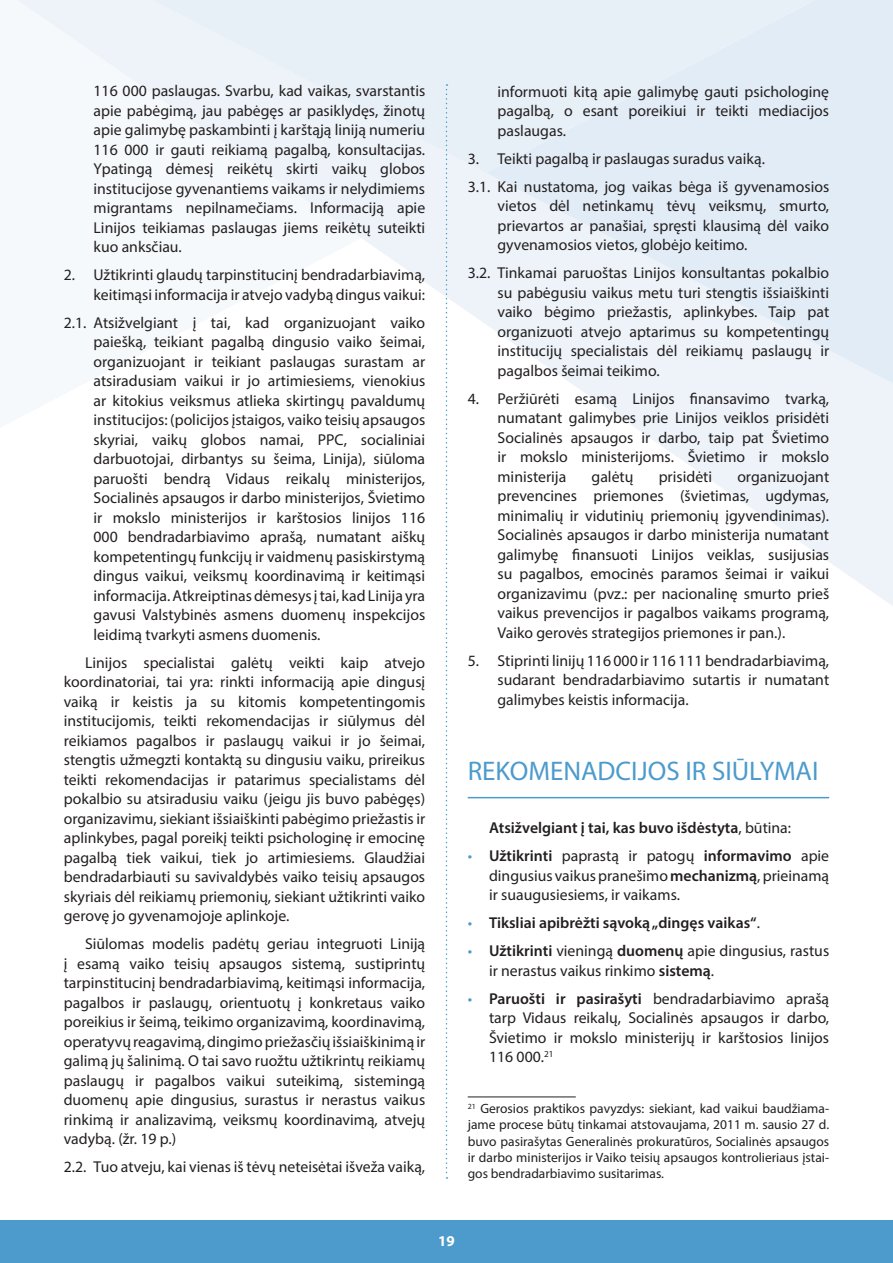
<style>
.page{position:relative;width:893px;height:1263px;background:#fff}
.page>*{position:absolute;margin:0;border:0;box-sizing:border-box;transform-origin:0 0}
.t1{font:27px "Myriad Pro";color:#4c9bcc}
.t2{font:15.75px/19.5px "Myriad Pro";color:#231f20;text-align:justify}
.t3{font:600 15.75px "Myriad Pro";color:#231f20}
.t4{font:700 15px "Myriad Pro";color:#fff}
.t5{font:13.5px/16.2px "Myriad Pro";color:#231f20;text-align:justify}
.s1{font-weight:400}
.s2{color:#4c9bcc}
.s3{font-weight:600}
.s4{font-weight:400;color:#4c9bcc}
</style>
<div class="page">
<svg style="left:362px;top:238px;width:531px;height:368px"></svg>
<svg style="left:486px;top:0;width:407px;height:383px;background:#e7eff7"></svg>
<div style="left:17px;top:0;width:469px;height:238px;background:#f5f9fb"></div>
<div style="left:152px;top:0;width:663px;height:173px;background:#e8f0f7"></div>
<div style="left:0;top:1220px;width:893px;height:43px;background:#4c9bcc"></div>
<svg style="left:446px;top:84px;width:1px;height:1095px"></svg>
<hr style="left:468px;top:797px;width:361px;height:1px;background:#4c9bcc">
<hr style="left:468px;top:1096px;width:108px;height:1px;background:#231f20">
<svg style="left:690px;top:392px;width:7px;height:12px"></svg>
<svg style="left:572px;top:548px;width:7px;height:12px"></svg>
<p class="t2" style="left:94px;top:81px;width:333px">116 000 paslaugas. Svarbu, kad vaikas, svarstantis apie pabėgimą, jau pabėgęs ar pasiklydęs, žinotų apie galimybę paskambinti į karštąją liniją numeriu 116 000 ir gauti reikiamą pagalbą, konsultacijas.<br>Ypatingą dėmesį reikėtų skirti vaikų globos institucijose gyvenantiems vaikams ir nelydimiems migrantams nepilnamečiams. Informaciją apie Linijos teikiamas paslaugas jiems reikėtų suteikti kuo anksčiau.</p>
<p class="t2" style="left:64px;top:265px;width:363px;text-align:right">2. Užtikrinti glaudų tarpinstitucinį bendradarbiavimą, keitimąsi informacija ir atvejo vadybą dingus vaikui:</p>
<p class="t2" style="left:94px;top:312px;width:333px;text-indent:-30px">2.1. Atsižvelgiant į tai, kad organizuojant vaiko paiešką, teikiant pagalbą dingusio vaiko šeimai, organizuojant ir teikiant paslaugas surastam ar atsiradusiam vaikui ir jo artimiesiems, vienokius ar kitokius veiksmus atlieka skirtingų pavaldumų institucijos: (policijos įstaigos, vaiko teisių apsaugos skyriai, vaikų globos namai, PPC, socialiniai darbuotojai, dirbantys su šeima, Linija), siūloma paruošti bendrą Vidaus reikalų ministerijos, Socialinės apsaugos ir darbo ministerijos, Švietimo ir mokslo ministerijos ir karštosios linijos 116<br>000 bendradarbiavimo aprašą, numatant aiškų kompetentingų funkcijų ir vaidmenų pasiskirstymą dingus vaikui, veiksmų koordinavimą ir keitimąsi informacija. Atkreiptinas dėmesys į tai, kad Linija yra gavusi Valstybinės asmens duomenų inspekcijos leidimą tvarkyti asmens duomenis.</p>
<p class="t2" style="left:64px;top:652px;width:363px;text-indent:21px">Linijos specialistai galėtų veikti kaip atvejo koordinatoriai, tai yra: rinkti informaciją apie dingusį vaiką ir keistis ja su kitomis kompetentingomis institucijomis, teikti rekomendacijas ir siūlymus dėl reikiamos pagalbos ir paslaugų vaikui ir jo šeimai, stengtis užmegzti kontaktą su dingusiu vaiku, prireikus teikti rekomendacijas ir patarimus specialistams dėl pokalbio su atsiradusiu vaiku (jeigu jis buvo pabėgęs) organizavimu, siekiant išsiaiškinti pabėgimo priežastis ir aplinkybes, pagal poreikį teikti psichologinę ir emocinę pagalbą tiek vaikui, tiek jo artimiesiems. Glaudžiai bendradarbiauti su savivaldybės vaiko teisių apsaugos skyriais dėl reikiamų priemonių, siekiant užtikrinti vaiko gerovę jo gyvenamojoje aplinkoje.</p>
<p class="t2" style="left:64px;top:934px;width:363px;text-indent:21px">Siūlomas modelis padėtų geriau integruoti Liniją į esamą vaiko teisių apsaugos sistemą, sustiprintų tarpinstitucinį bendradarbiavimą, keitimąsi informacija, pagalbos ir paslaugų, orientuotų į konkretaus vaiko poreikius ir šeimą, teikimo organizavimą, koordinavimą, operatyvų reagavimą, dingimo priežasčių išsiaiškinimą ir galimą jų šalinimą. O tai savo ruožtu užtikrintų reikiamų paslaugų ir pagalbos vaikui suteikimą, sistemingą duomenų apie dingusius, surastus ir nerastus vaikus rinkimą ir analizavimą, veiksmų koordinavimą, atvejų vadybą. (žr. 19 p.)</p>
<p class="t2" style="left:64px;top:1157px;width:363px">2.2. Tuo atveju, kai vienas iš tėvų neteisėtai išveža vaiką,</p>
<p class="t2" style="left:497px;top:82px;width:333px">informuoti kitą apie galimybę gauti psichologinę pagalbą, o esant poreikiui ir teikti mediacijos paslaugas.</p>
<p class="t2" style="left:468px;top:144px;width:363px;line-height:28px">3. Teikti pagalbą ir paslaugas suradus vaiką.<br>3.1. Kai nustatoma, jog vaikas bėga iš gyvenamosios</p>
<p class="t2" style="left:497px;top:196px;width:333px">vietos dėl netinkamų tėvų veiksmų, smurto, prievartos ar panašiai, spręsti klausimą dėl vaiko gyvenamosios vietos, globėjo keitimo.</p>
<p class="t2" style="left:497px;top:263px;width:333px;text-indent:-30px">3.2. Tinkamai paruoštas Linijos konsultantas pokalbio su pabėgusiu vaikus metu turi stengtis išsiaiškinti vaiko bėgimo priežastis, aplinkybes. Taip pat organizuoti atvejo aptarimus su kompetentingų institucijų specialistais dėl reikiamų paslaugų ir pagalbos šeimai teikimo.</p>
<p class="t2" style="left:468px;top:389px;width:208px">4. Peržiūrėti esamą Linijos</p>
<p class="t2" style="left:497px;top:389px;width:333px;text-indent:200px">nansavimo tvarką, numatant galimybes prie Linijos veiklos prisidėti Socialinės apsaugos ir darbo, taip pat Švietimo ir mokslo ministerijoms. Švietimo ir mokslo ministerija</p>
<p class="t2" style="left:592px;top:467px;width:43px">galėtų</p>
<p class="t2" style="left:659px;top:467px;width:55px">prisidėti</p>
<p class="t2" style="left:497px;top:467px;width:333px;text-indent:240px">organizuojant prevencines priemones (švietimas, ugdymas, minimalių ir vidutinių priemonių įgyvendinimas).<br>Socialinės apsaugos ir darbo ministerija numatant galimybę</p>
<p class="t2" style="left:497px;top:545px;width:333px;text-indent:83px">nansuoti Linijos veiklas, susijusias su pagalbos, emocinės paramos šeimai ir vaikui organizavimu (pvz.: per nacionalinę smurto prieš vaikus prevencijos ir pagalbos vaikams programą, Vaiko gerovės strategijos priemones ir pan.).</p>
<p class="t2" style="left:497px;top:651px;width:333px;text-indent:-30px">5. Stiprinti linijų 116 000 ir 116 111 bendradarbiavimą, sudarant bendradarbiavimo sutartis ir numatant galimybes keistis informacija.</p>
<h1 class="t1" style="left:468px;top:754px;width:352px">REKOMENADCIJOS IR SIŪLYMAI</h1>
<p class="t3" style="left:489px;top:818px;width:304px">Atsižvelgiant į tai, kas buvo išdėstyta<span class="s1">, būtina:</span></p>
<p class="t2" style="left:489px;top:846px;width:342px;text-indent:-21px"><span class="s2">•</span> <span class="s3">Užtikrinti</span> paprastą ir patogų <span class="s3">informavimo</span> apie dingusius vaikus pranešimo <span class="s3">mechanizmą</span>, prieinamą ir suaugusiesiems, ir vaikams.</p>
<p class="t3" style="left:468px;top:913px;width:294px"><span class="s4">•</span> Tiksliai apibrėžti sąvoką „dingęs vaikas“<span class="s1">.</span></p>
<p class="t2" style="left:489px;top:941px;width:342px;text-indent:-21px"><span class="s2">•</span> <span class="s3">Užtikrinti</span> vieningą <span class="s3">duomenų</span> apie dingusius, rastus ir nerastus vaikus rinkimo <span class="s3">sistemą</span>.</p>
<p class="t2" style="left:489px;top:989px;width:342px;text-indent:-21px"><span class="s2">•</span> <span class="s3">Paruošti ir pasirašyti</span> bendradarbiavimo aprašą tarp Vidaus reikalų, Socialinės apsaugos ir darbo, Švietimo ir mokslo ministerijų ir karštosios linijos 116 000.<sup>21</sup></p>
<p class="t5" style="left:468px;top:1100px;width:363px"><sup>21</sup> Gerosios praktikos pavyzdys: siekiant, kad vaikui baudžiama&shy;jame procese būtų tinkamai atstovaujama, 2011 m. sausio 27 d. buvo pasirašytas Generalinės prokuratūros, Socialinės apsaugos ir darbo ministerijos ir Vaiko teisių apsaugos kontrolieriaus įstai&shy;gos bendradarbiavimo susitarimas.</p>
<p class="t4" style="left:438px;top:1232px;width:18px">19</p>
</div>
